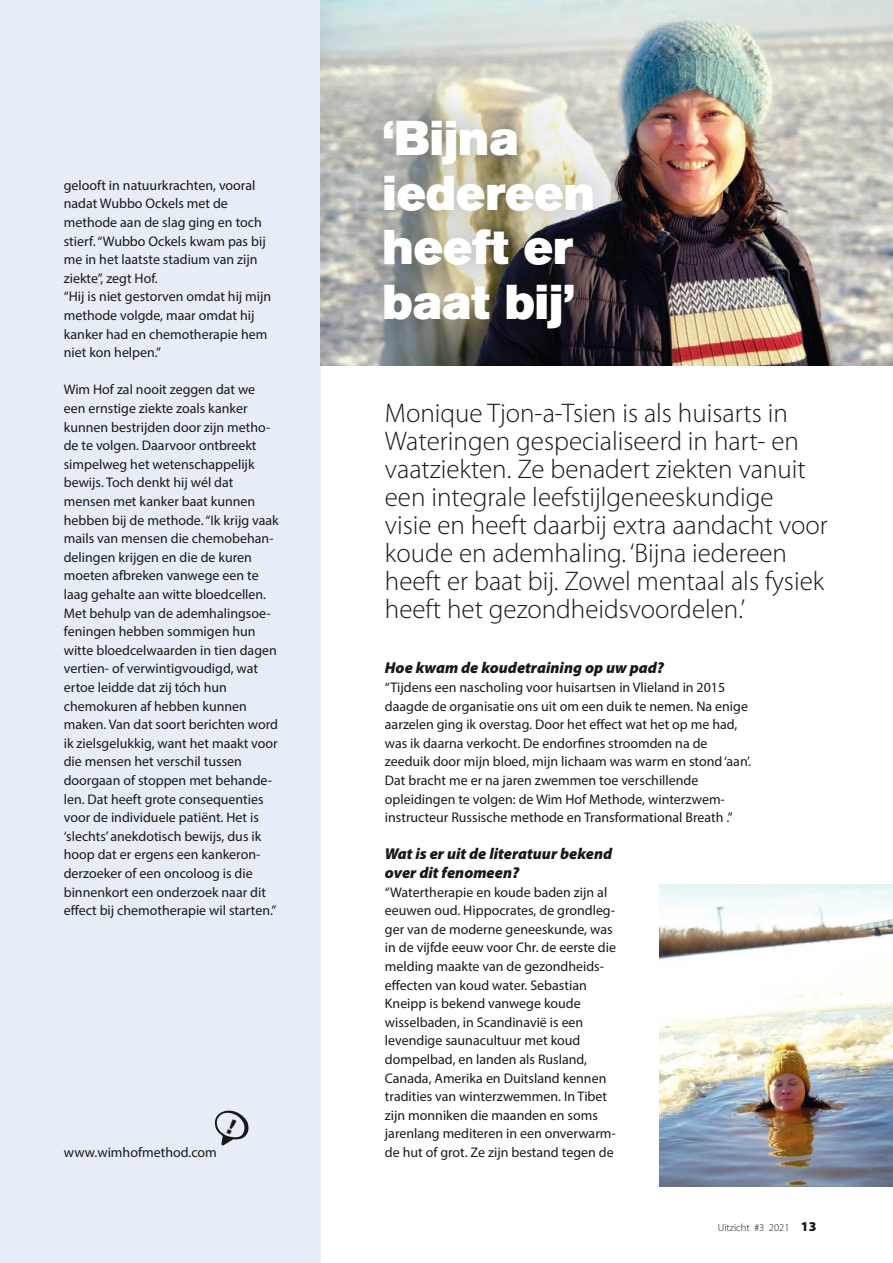
<style>
.page{position:relative;width:893px;height:1263px;background:#fff}
.page>*{position:absolute;margin:0;border:0;box-sizing:border-box;transform-origin:0 0}
.t1{font:48.45px/54.4px "Akzidenz Grotesk BE Super";color:#fff}
.t2{font:300 27px/27.9px "Myriad Pro";color:#181816}
.t3{font:italic 900 15.75px/18.6px "Myriad Pro";color:#181816}
.t4{font:13.95px/18.6px "Myriad Pro";color:#181816}
.t5{font:300 10.5px "Myriad Pro";color:#181816}
.s1{font-weight:900;font-size:13.5px}
</style>
<div class="page">
<div style="left:0;top:0;width:321px;height:1263px;background:#e7edf7"></div>
<img style="left:321px;top:0;width:572px;height:366px">
<img style="left:659px;top:884px;width:234px;height:302px">
<div style="left:351px;top:88px;width:274px;height:272px;background:#181816;opacity:.36"></div>
<svg style="left:215px;top:1110px;width:34px;height:35px"></svg>
<p class="t4" style="left:64px;top:176px;width:209px">gelooft in natuurkrachten, vooral nadat Wubbo Ockels met de methode aan de slag ging en toch stierf. “Wubbo Ockels kwam pas bij me in het laatste stadium van zijn ziekte”, zegt Hof.<br>“Hij is niet gestorven omdat hij mijn methode volgde, maar omdat hij kanker had en chemotherapie hem niet kon helpen.”</p>
<p class="t4" style="left:64px;top:380px;width:217px">Wim Hof zal nooit zeggen dat we een ernstige ziekte zoals kanker kunnen bestrijden door zijn metho&shy;de te volgen. Daarvoor ontbreekt simpelweg het wetenschappelijk bewijs. Toch denkt hij wél dat mensen met kanker baat kunnen hebben bij de methode. “Ik krijg vaak mails van mensen die chemobehan&shy;delingen krijgen en die de kuren moeten afbreken vanwege een te laag gehalte aan witte bloedcellen.<br>Met behulp van de ademhalingsoe&shy;feningen hebben sommigen hun witte bloedcelwaarden in tien dagen vertien- of verwintigvoudigd, wat ertoe leidde dat zij tóch hun chemokuren af hebben kunnen maken. Van dat soort berichten word ik zielsgelukkig, want het maakt voor die mensen het verschil tussen doorgaan of stoppen met behande&shy;len. Dat heeft grote consequenties voor de individuele patiënt. Het is ‘slechts’ anekdotisch bewijs, dus ik hoop dat er ergens een kankeron&shy;derzoeker of een oncoloog is die binnenkort een onderzoek naar dit effect bij chemotherapie wil starten.”</p>
<p class="t4" style="left:64px;top:1143px;width:154px">www.wimhofmethod.com</p>
<h1 class="t1" style="left:382px;top:111px;width:214px">‘Bijna iedereen heeft er baat bij’</h1>
<p class="t2" style="left:385px;top:399px;width:444px">Monique Tjon-a-Tsien is als huisarts in Wateringen gespecialiseerd in hart- en vaatziekten. Ze benadert ziekten vanuit een integrale leefstijlgeneeskundige<br>visie en heeft daarbij extra aandacht voor koude en ademhaling. ‘Bijna iedereen heeft er baat bij. Zowel mentaal als fysiek heeft het gezondheidsvoordelen.’</p>
<p class="t3" style="left:385px;top:658px;width:281px">Hoe kwam de koudetraining op uw pad?</p>
<p class="t4" style="left:385px;top:678px;width:368px">“Tijdens een nascholing voor huisartsen in Vlieland in 2015 daagde de organisatie ons uit om een duik te nemen. Na enige aarzelen ging ik overstag. Door het effect wat het op me had, was ik daarna verkocht. De endorfines stroomden na de zeeduik door mijn bloed, mijn lichaam was warm en stond ‘aan’.<br>Dat bracht me er na jaren zwemmen toe verschillende opleidingen te volgen: de Wim Hof Methode, winterzwem&shy;instructeur Russische methode en Transformational Breath .”</p>
<p class="t3" style="left:385px;top:844px;width:229px">Wat is er uit de literatuur bekend over dit fenomeen?</p>
<p class="t4" style="left:385px;top:882px;width:233px">“Watertherapie en koude baden zijn al eeuwen oud. Hippocrates, de grondleg&shy;ger van de moderne geneeskunde, was in de vijfde eeuw voor Chr. de eerste die melding maakte van de gezondheids&shy;effecten van koud water. Sebastian Kneipp is bekend vanwege koude wisselbaden, in Scandinavië is een levendige saunacultuur met koud dompelbad, en landen als Rusland, Canada, Amerika en Duitsland kennen tradities van winterzwemmen. In Tibet zijn monniken die maanden en soms jarenlang mediteren in een onverwarm&shy;de hut of grot. Ze zijn bestand tegen de</p>
<p class="t5" style="left:718px;top:1222px;width:100px">Uitzicht #3 2021 <span class="s1">13</span></p>
</div>
